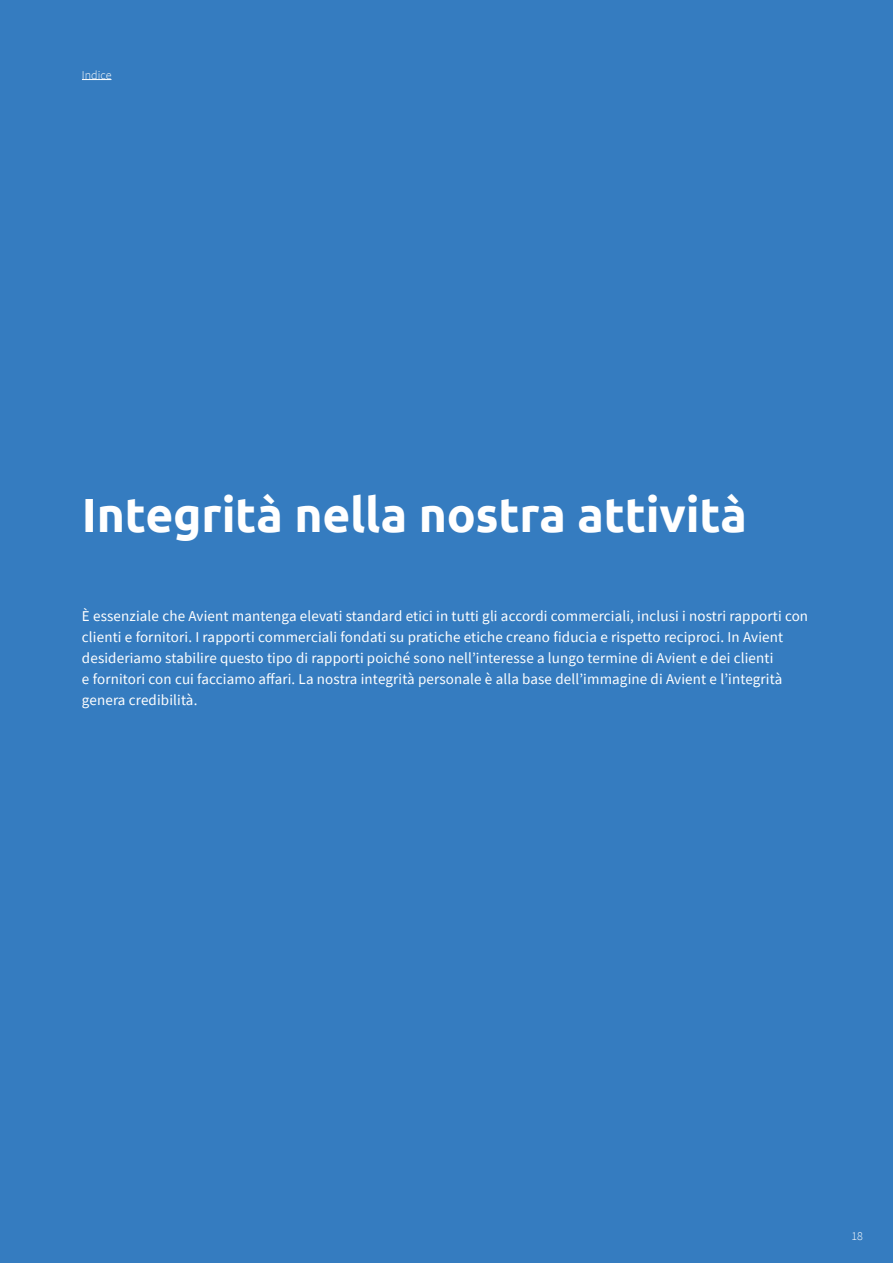
<style>
.page{position:relative;width:893px;height:1263px;background:#357cc0}
.page>*{position:absolute;margin:0;border:0;box-sizing:border-box;transform-origin:0 0}
.section_header{font:700 48px "Ubuntu";letter-spacing:-.005em;color:#fff}
.main_copy{font:15px/21px "Source Sans Pro";letter-spacing:.01em;color:#fff}
.t1{font:300 12px "Source Sans Pro";color:#fff}
</style>
<div class="page">
<svg style="left:82px;top:79px;width:29px;height:1px"></svg>
<p class="t1" style="left:82px;top:67px;width:31px">Indice</p>
<p class="section_header" style="left:82px;top:486px;width:667px">Integrità nella nostra attività</p>
<p class="main_copy" style="left:82px;top:605px;width:728px">È essenziale che Avient mantenga elevati standard etici in tutti gli accordi commerciali, inclusi i nostri rapporti con clienti e fornitori. I rapporti commerciali fondati su pratiche etiche creano fiducia e rispetto reciproci. In Avient desideriamo stabilire questo tipo di rapporti poiché sono nell’interesse a lungo termine di Avient e dei clienti<br>e fornitori con cui facciamo affari. La nostra integrità personale è alla base dell’immagine di Avient e l’integrità genera credibilità.</p>
<p class="t1" style="left:852px;top:1229px;width:13px">18</p>
</div>
